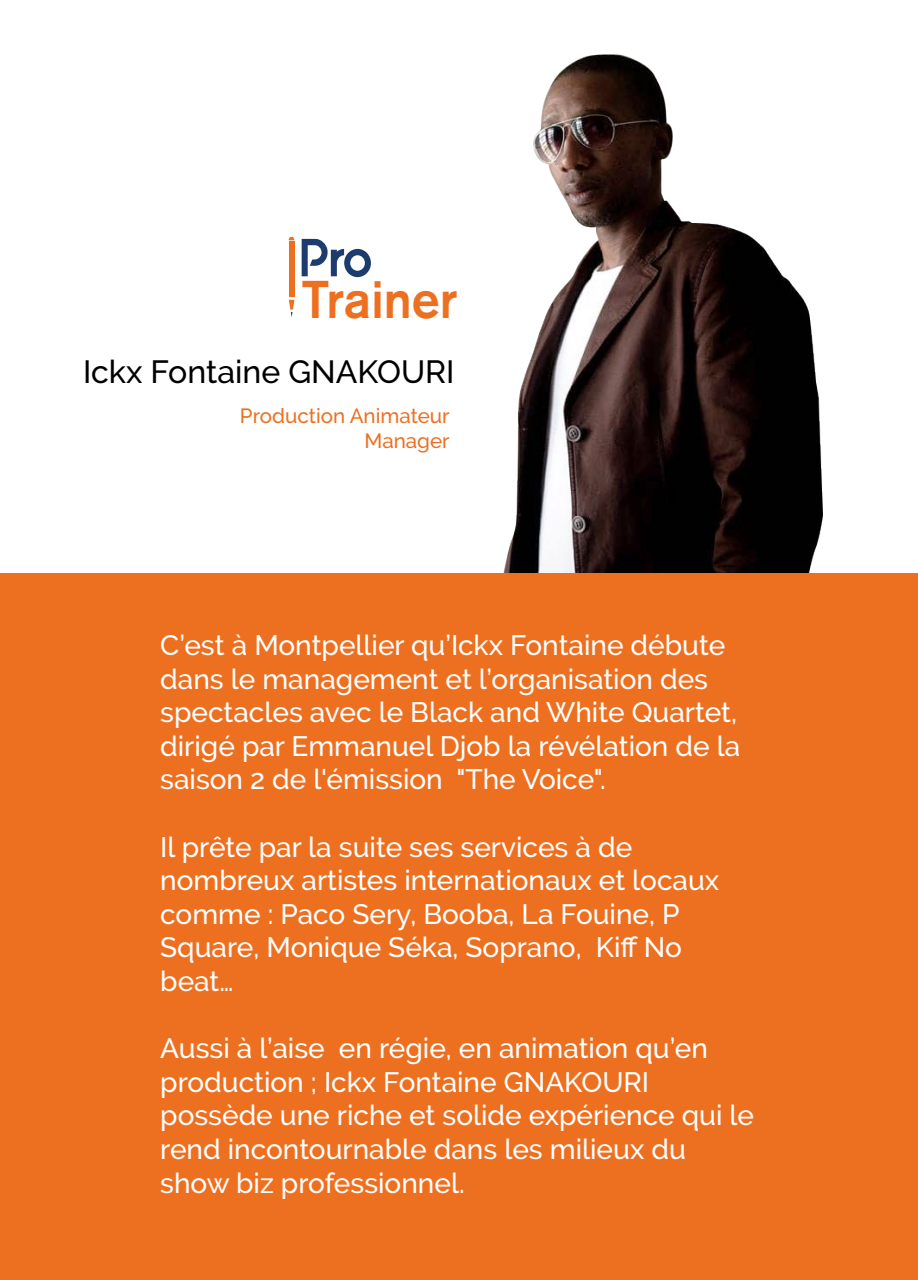
<style>
.page{position:relative;width:918px;height:1280px;background:#fff}
.page>*{position:absolute;margin:0;border:0;box-sizing:border-box;transform-origin:0 0}
.t1{font:500 52.6px "Akzidenz Grotesk BQ";color:#ed7021;scale:.95 1}
.t2{font:500 32px "Raleway";color:#000}
.t3{font:500 28px/33.6px "Raleway";color:#fff}
.t4{font:500 20.6px/24.6px "Raleway";color:#ed7021;text-align:right}
</style>
<div class="page">
<img style="left:503px;top:54px;width:319px;height:519px">
<div style="left:0;top:573px;width:918px;height:707px;background:#ed7021"></div>
<svg style="left:302px;top:239px;width:69px;height:38px"></svg>
<div style="left:289px;top:241px;width:5px;height:56px;background:#ed7021"></div>
<svg style="left:289px;top:236px;width:5px;height:4px"></svg>
<svg style="left:289px;top:300px;width:5px;height:17px"></svg>
<h1 class="t1" style="left:302px;top:267px;width:166px">Trainer</h1>
<p class="t2" style="left:83px;top:353px;width:373px">Ickx Fontaine GNAKOURI</p>
<p class="t4" style="left:240px;top:404px;width:211px">Production Animateur<br>Manager</p>
<p class="t3" style="left:160px;top:628px;width:582px">C’est à Montpellier qu’Ickx Fontaine débute dans le management et l’organisation des spectacles avec le Black and White Quartet, dirigé par Emmanuel Djob la révélation de la saison 2 de l'émission "The Voice".</p>
<p class="t3" style="left:160px;top:830px;width:561px">Il prête par la suite ses services à de nombreux artistes internationaux et locaux comme : Paco Sery, Booba, La Fouine, P<br>Square, Monique Séka, Soprano, Kiff No beat…</p>
<p class="t3" style="left:160px;top:1032px;width:595px">Aussi à l’aise en régie, en animation qu’en production ; Ickx Fontaine GNAKOURI possède une riche et solide expérience qui le rend incontournable dans les milieux du show biz professionnel.</p>
</div>
